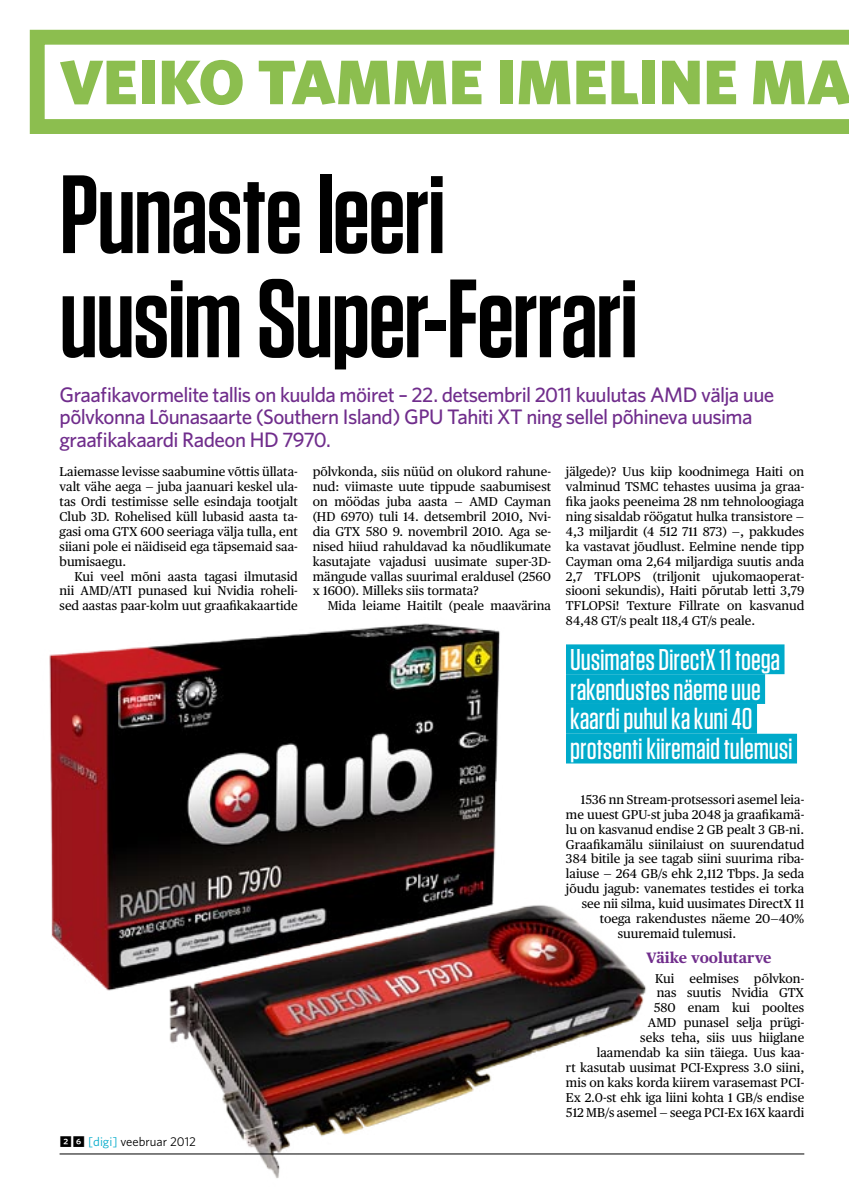
<style>
.page{position:relative;width:849px;height:1191px;background:#fff}
.page>*{position:absolute;margin:0;border:0;box-sizing:border-box;transform-origin:0 0}
.t1{font:600 111px/104.1px "Tungsten";letter-spacing:-.015em;color:#000}
.t2{font:900 63px "Whitney";letter-spacing:.005em;color:#8cbe4f}
.t3{font:500 30px/29.7px "Tungsten";letter-spacing:-.005em;color:#fff}
.t4{font:500 21px/22.4px "Whitney";letter-spacing:-.03em;color:#702d8c}
.t5{font:700 15px "Publico Text";color:#702d8c}
.t6{font:12.75px/14.9px "Publico Text";color:#000;text-align:justify}
.t7{font:12.75px "Whitney";color:#000}
.s1{font-family:"Whitney Index Black Sq Bd"}
.s2{color:#00aaca}
</style>
<div class="page">
<img style="left:49px;top:623px;width:606px;height:555px">
<svg style="left:30px;top:30px;width:818px;height:104px"></svg>
<div style="left:566px;top:644px;width:218px;height:30px;background:#00aaca"></div>
<div style="left:566px;top:674px;width:198px;height:30px;background:#00aaca"></div>
<div style="left:566px;top:704px;width:190px;height:29px;background:#00aaca"></div>
<div style="left:566px;top:733px;width:230px;height:30px;background:#00aaca"></div>
<hr style="left:60px;top:1153px;width:744px;height:1px;background:#000">
<h2 class="t2" style="left:60px;top:44px;width:793px">VEIKO TAMME IMELINE MA</h2>
<h1 class="t1" style="left:60px;top:165px;width:580px">Punaste leeri uusim Super-Ferrari</h1>
<h3 class="t4" style="left:60px;top:383px;width:716px">Graafikavormelite tallis on kuulda möiret – 22. detsembril 2011 kuulutas AMD välja uue põlvkonna Lõunasaarte (Southern Island) GPU Tahiti XT ning sellel põhineva uusima graafikakaardi Radeon H D 7970.</h3>
<p class="t6" style="left:60px;top:464px;width:240px">Laiemasse levisse saabumine võttis üllata&shy;valt vähe aega — juba jaanuari keskel ula&shy;tas Ordi testimisse selle esindaja tootjalt Club 3D. Rohelised küll lubasid aasta ta&shy;gasi oma GTX 600 seeriaga välja tulla, ent siiani pole ei näidiseid ega täpsemaid saa&shy;bumisaegu.</p>
<p class="t6" style="left:60px;top:569px;width:240px;text-indent:15px">Kui veel mõni aasta tagasi ilmutasid nii AMD/ATI punased kui Nvidia roheli&shy;sed aastas paar-kolm uut graafikakaartide</p>
<p class="t7" style="left:60px;top:1134px;width:138px"><span class="s1">26</span> <span class="s2">[digi]</span> veebruar 2012</p>
<p class="t6" style="left:313px;top:464px;width:240px">põlvkonda, siis nüüd on olukord rahune&shy;nud: viimaste uute tippude saabumisest on möödas juba aasta — AMD Cayman (HD 6970) tuli 14. detsembril 2010, Nvi&shy;dia GTX 580 9. novembril 2010. Aga se&shy;nised hiiud rahuldavad ka nõudlikumate kasutajate vajadusi uusimate super-3D&shy;mängude vallas suurimal eraldusel (2560 x 1600). Milleks siis tormata?</p>
<p class="t6" style="left:327px;top:598px;width:225px">Mida leiame Haitilt (peale maavärina</p>
<p class="t6" style="left:566px;top:464px;width:240px">jälgede)? Uus kiip koodnimega Haiti on valminud TSMC tehastes uusima ja graa&shy;fika jaoks peeneima 28 nm tehnoloogiaga ning sisaldab röögatut hulka transistore — 4,3 miljardit (4 512 711 873) —, pakkudes ka vastavat jõudlust. Eelmine nende tipp Cayman oma 2,64 miljardiga suutis anda 2,7 TFLOPS (triljonit ujukomaoperat&shy;siooni sekundis), Haiti põrutab letti 3,79<br>TFLOPSi! Texture Fillrate on kasvanud 84,48 GT/s pealt 118,4 GT/s peale.</p>
<h3 class="t3" style="left:570px;top:645px;width:224px">Uusimates DirectX 11 toega rakendustes näeme uue kaardi puhul ka kuni 40 protsenti kiiremaid tulemusi</h3>
<p class="t6" style="left:580px;top:792px;width:225px">1536 nn Stream-protsessori asemel leia-</p>
<p class="t6" style="left:566px;top:807px;width:240px">me uuest GPU-st juba 2048 ja graafikamä-</p>
<p class="t6" style="left:566px;top:821px;width:240px">lu on kasvanud endise 2 GB pealt 3 GB-ni.</p>
<p class="t6" style="left:566px;top:836px;width:240px">Graafikamälu siinilaiust on suurendatud</p>
<p class="t6" style="left:566px;top:851px;width:240px">384 bitile ja see tagab siini suurima riba-</p>
<p class="t6" style="left:566px;top:866px;width:240px">laiuse — 264 GB/s ehk 2,112 Tbps. Ja seda</p>
<p class="t6" style="left:566px;top:881px;width:240px">jõudu jagub: vanemates testides ei torka</p>
<p class="t6" style="left:581px;top:896px;width:224px">see nii silma, kuid uusimates DirectX 11</p>
<p class="t6" style="left:599px;top:911px;width:206px">toega rakendustes näeme 20—40%</p>
<p class="t6" style="left:617px;top:926px;width:120px">suuremaid tulemusi.</p>
<p class="t5" style="left:646px;top:948px;width:127px">Väike voolutarve</p>
<p class="t6" style="left:566px;top:970px;width:240px;text-align:right">Kui eelmises põlvkon-<br>nas suutis Nvidia GTX<br>580 enam kui pooltes<br>AMD punasel selja prügi-<br>seks teha, siis uus hiiglane<br>laamendab ka siin täiega. Uus kaa-<br>rt kasutab uusimat PCI-Express 3.0 siini, mis on kaks korda kiirem varasemast PCI-<br>Ex 2.0-st ehk iga liini kohta 1 GB/s endise<br>512 MB/s asemel — seega PCI-Ex 16X kaardi</p>
</div>
